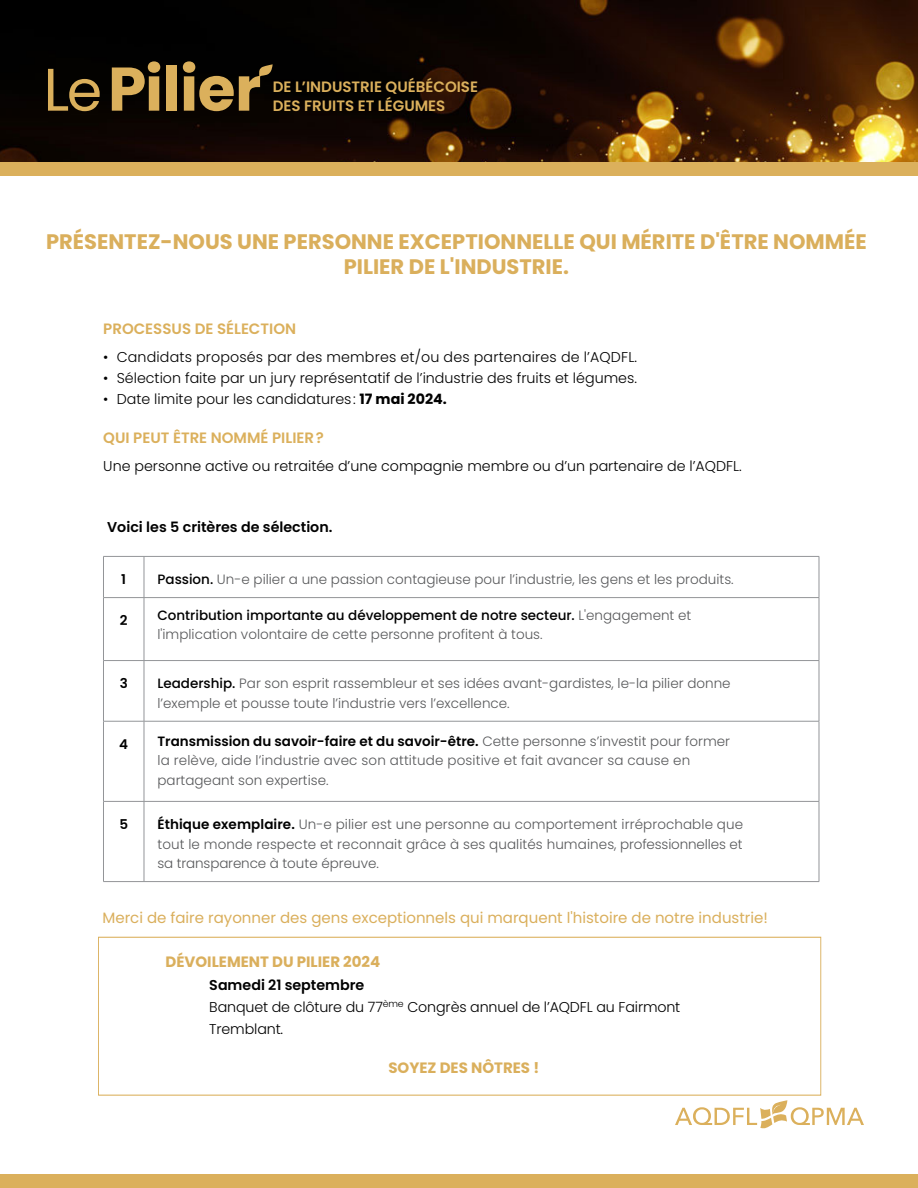
<style>
.page{position:relative;width:918px;height:1188px;background:#fff}
.page>*{position:absolute;margin:0;border:0;box-sizing:border-box;transform-origin:0 0}
.t1{font:700 61.5px "Poppins";letter-spacing:-.01em;color:#dbb05c}
.t2{font:700 21px/25.2px "Poppins";color:#daaf5c;text-align:center}
.t3{font:600 15px/18.8px "Poppins";color:#dbb05c}
.t4{font:15px "Poppins";color:#daaf5c}
.t5{font:700 15px "Poppins";color:#daaf5c}
.t6{font:300 14.25px/22.2px "Poppins";color:#000}
.t7{font:600 14.25px "Poppins";color:#000}
.t8{font:300 13.5px/19.5px "Poppins";color:#58595b}
.t9{font:600 13.5px "Poppins";color:#000}
.s1{font-weight:400;font-size:60px}
.s2{font-weight:400;font-size:57px}
.s3{font-weight:700}
.s4{font-weight:500;color:#000}
.s5{font-weight:600;color:#000}
.s6{font-weight:600}
</style>
<div class="page">
<hr style="left:103px;top:556px;width:41px;height:1px;background:#939598">
<hr style="left:103px;top:557px;width:1px;height:40px;background:#939598">
<hr style="left:144px;top:556px;width:675px;height:1px;background:#939598">
<hr style="left:144px;top:557px;width:1px;height:40px;background:#939598">
<hr style="left:819px;top:557px;width:1px;height:40px;background:#939598">
<hr style="left:103px;top:597px;width:41px;height:1px;background:#939598">
<hr style="left:103px;top:598px;width:1px;height:62px;background:#939598">
<hr style="left:144px;top:597px;width:675px;height:1px;background:#939598">
<hr style="left:144px;top:598px;width:1px;height:62px;background:#939598">
<hr style="left:819px;top:598px;width:1px;height:62px;background:#939598">
<hr style="left:103px;top:660px;width:41px;height:1px;background:#939598">
<hr style="left:103px;top:661px;width:1px;height:60px;background:#939598">
<hr style="left:144px;top:660px;width:675px;height:1px;background:#939598">
<hr style="left:144px;top:661px;width:1px;height:60px;background:#939598">
<hr style="left:819px;top:661px;width:1px;height:60px;background:#939598">
<hr style="left:103px;top:721px;width:41px;height:1px;background:#939598">
<hr style="left:103px;top:721px;width:1px;height:80px;background:#939598">
<hr style="left:144px;top:721px;width:675px;height:1px;background:#939598">
<hr style="left:144px;top:721px;width:1px;height:80px;background:#939598">
<hr style="left:819px;top:721px;width:1px;height:80px;background:#939598">
<hr style="left:103px;top:801px;width:41px;height:1px;background:#939598">
<hr style="left:103px;top:802px;width:1px;height:79px;background:#939598">
<hr style="left:144px;top:801px;width:675px;height:1px;background:#939598">
<hr style="left:144px;top:802px;width:1px;height:79px;background:#939598">
<hr style="left:819px;top:802px;width:1px;height:79px;background:#939598">
<hr style="left:103px;top:881px;width:41px;height:1px;background:#939598">
<hr style="left:144px;top:881px;width:675px;height:1px;background:#939598">
<div style="left:0;top:1174px;width:918px;height:14px;background:#dbb05c"></div>
<div style="left:0;top:162px;width:918px;height:14px;background:#dbb05c"></div>
<svg style="left:675px;top:1100px;width:189px;height:29px"></svg>
<img style="left:0;top:0;width:918px;height:162px">
<svg style="left:259px;top:64px;width:14px;height:13px"></svg>
<div style="left:98px;top:937px;width:723px;height:159px;border:1px solid #dbb05c"></div>
<h1 class="t1" style="left:43px;top:53px;width:219px"><span class="s1">L</span><span class="s2">e</span> Pilier</h1>
<p class="t3" style="left:273px;top:77px;width:207px">DE L’INDUSTRIE QUÉBÉCOISE<br>DES FRUITS ET LÉGUMES</p>
<h2 class="t2" style="left:46px;top:229px;width:822px">PRÉSENTEZ-NOUS UNE PERSONNE EXCEPTIONNELLE QUI MÉRITE D'ÊTRE NOMMÉE<br>PILIER DE L'INDUSTRIE.</h2>
<p class="t3" style="left:103px;top:320px;width:194px">PROCESSUS DE SÉLECTION</p>
<p class="t6" style="left:103px;top:346px;width:535px">• Candidats proposés par des membres et/ou des partenaires de l’AQDFL.</p>
<p class="t6" style="left:103px;top:367px;width:535px">• Sélection faite par un jury représentatif de l’industrie des fruits et légumes.</p>
<p class="t6" style="left:103px;top:388px;width:345px">• Date limite pour les candidatures : <span class="s3">17 mai 2024.</span></p>
<p class="t3" style="left:103px;top:428px;width:222px">QUI PEUT ÊTRE NOMMÉ PILIER ?</p>
<p class="t6" style="left:103px;top:455px;width:640px">Une personne active ou retraitée d’une compagnie membre ou d’un partenaire de l’AQDFL.</p>
<p class="t7" style="left:107px;top:519px;width:227px">Voici les 5 critères de sélection.</p>
<p class="t9" style="left:121px;top:572px;width:6px">1</p>
<p class="t8" style="left:157px;top:570px;width:578px"><span class="s4">Passion.</span> Un-e pilier a une passion contagieuse pour l’industrie, les gens et les produits.</p>
<p class="t9" style="left:120px;top:613px;width:9px">2</p>
<p class="t8" style="left:157px;top:605px;width:535px"><span class="s4">Contribution importante au développement de notre secteur.</span> L'engagement et l'implication volontaire de cette personne profitent à tous.</p>
<p class="t9" style="left:120px;top:676px;width:10px">3</p>
<p class="t8" style="left:157px;top:674px;width:575px"><span class="s4">Leadership.</span> Par son esprit rassembleur et ses idées avant-gardistes, le-la pilier donne l’exemple et pousse toute l’industrie vers l’excellence.</p>
<p class="t9" style="left:119px;top:736px;width:10px">4</p>
<p class="t8" style="left:157px;top:731px;width:574px"><span class="s5">Transmission du savoir-faire et du savoir-être.</span> Cette personne s’investit pour former la relève, aide l’industrie avec son attitude positive et fait avancer sa cause en partageant son expertise.</p>
<p class="t9" style="left:119px;top:817px;width:10px">5</p>
<p class="t8" style="left:157px;top:815px;width:587px;text-align:justify"><span class="s5">Éthique exemplaire.</span> Un-e pilier est une personne au comportement irréprochable que tout le monde respecte et reconnait grâce à ses qualités humaines, professionnelles et sa transparence à toute épreuve.</p>
<p class="t4" style="left:102px;top:909px;width:667px">Merci de faire rayonner des gens exceptionnels qui marquent l'histoire de notre industrie!</p>
<p class="t5" style="left:166px;top:953px;width:216px">DÉVOILEMENT DU PILIER 2024</p>
<p class="t6" style="left:209px;top:974px;width:473px"><span class="s6">Samedi 21 septembre<br></span>Banquet de clôture du 77<sup>ème</sup> Congrès annuel de l’AQDFL au Fairmont<br>Tremblant.</p>
<p class="t5" style="left:388px;top:1059px;width:152px">SOYEZ DES NÔTRES !</p>
</div>
